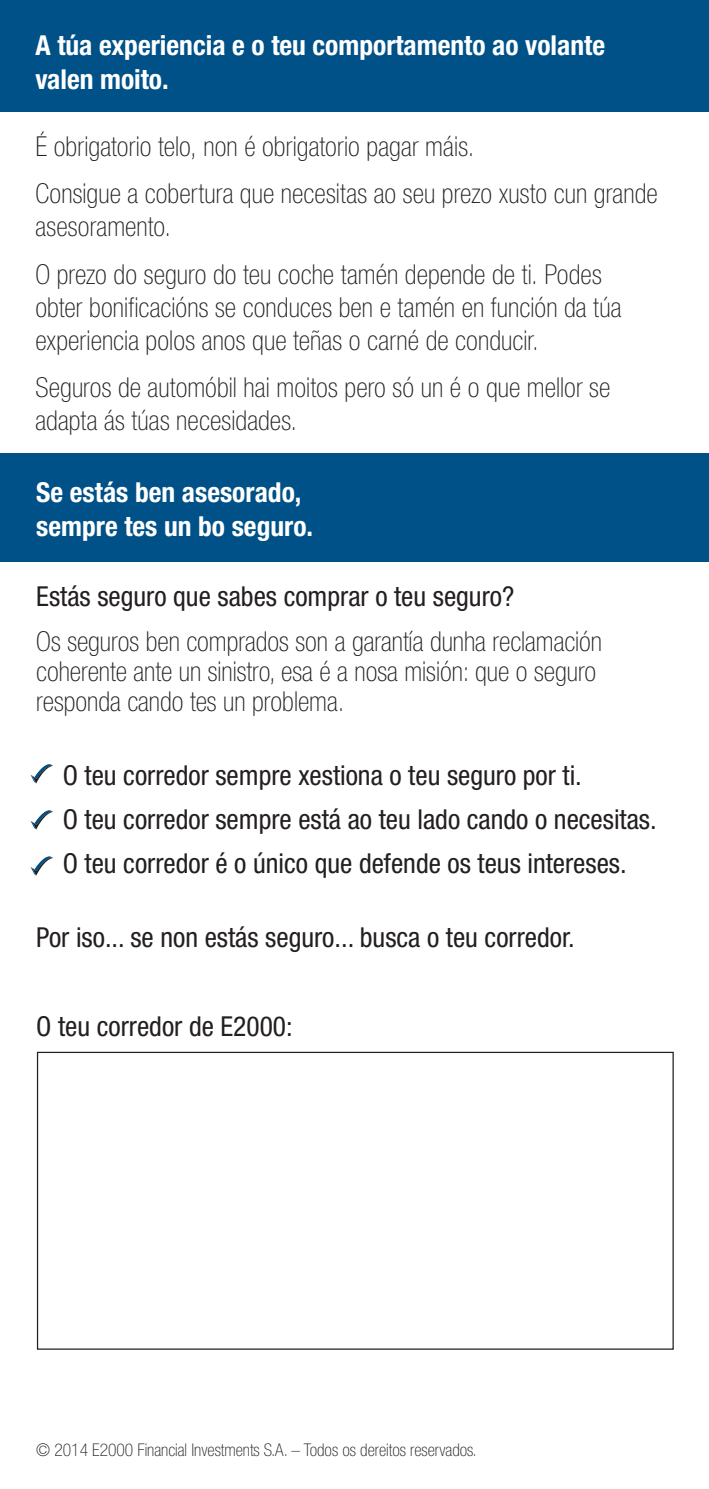
<style>
.page{position:relative;width:709px;height:1489px;background:#fff}
.page>*{position:absolute;margin:0;border:0;box-sizing:border-box;transform-origin:0 0}
.t1{font:100 condensed 27.5px/47.2px "Helvetica Neue LT Std";letter-spacing:.005em;color:#231f20}
.t2{font:condensed 27.5px/44.2px "Helvetica Neue LT Std";color:#231f20}
.t3{font:700 condensed 27.5px/34.2px "Helvetica Neue LT Std";color:#fff}
.t4{font:100 condensed 17.5px "Helvetica Neue LT Std";color:#231f20}
</style>
<div class="page">
<div style="left:0;top:0;width:709px;height:112px;background:#005187"></div>
<div style="left:0;top:454px;width:709px;height:108px;background:#005187"></div>
<svg style="left:31px;top:764px;width:22px;height:19px"></svg>
<svg style="left:31px;top:810px;width:22px;height:19px"></svg>
<svg style="left:31px;top:856px;width:22px;height:19px"></svg>
<p class="t3" style="left:35px;top:28px;width:571px">A túa experiencia e o teu comportamento ao volante valen moito.</p>
<p class="t1" style="left:35px;top:123px;width:624px">É obrigatorio telo, non é obrigatorio pagar máis.<br>Consigue a cobertura que necesitas ao seu prezo xusto cun grande</p>
<p class="t1" style="left:35px;top:203px;width:568px">asesoramento.<br>O prezo do seguro do teu coche tamén depende de ti. Podes</p>
<p class="t1" style="left:35px;top:290px;width:587px;line-height:33px">obter bonificacións se conduces ben e tamén en función da túa experiencia polos anos que teñas o carné de conducir.</p>
<p class="t1" style="left:35px;top:370px;width:576px;line-height:33px">Seguros de automóbil hai moitos pero só un é o que mellor se adapta ás túas necesidades.</p>
<p class="t3" style="left:36px;top:474px;width:278px">Se estás ben asesorado, sempre tes un bo seguro.</p>
<p class="t2" style="left:36px;top:574px;width:479px">Estás seguro que sabes comprar o teu seguro?</p>
<p class="t1" style="left:36px;top:625px;width:567px;line-height:30px">Os seguros ben comprados son a garantía dunha reclamación coherente ante un sinistro, esa é a nosa misión: que o seguro responda cando tes un problema.</p>
<p class="t2" style="left:63px;top:752px;width:595px">O teu corredor sempre xestiona o teu seguro por ti.<br>O teu corredor sempre está ao teu lado cando o necesitas.<br>O teu corredor é o único que defende os teus intereses.</p>
<p class="t2" style="left:36px;top:915px;width:540px">Por iso... se non estás seguro... busca o teu corredor.</p>
<p class="t2" style="left:36px;top:1003px;width:258px">O teu corredor de E2000:</p>
<p class="t4" style="left:36px;top:1440px;width:442px">© 2014 E2000 Financial Investments S.A. – Todos os dereitos reservados.</p>
</div>
